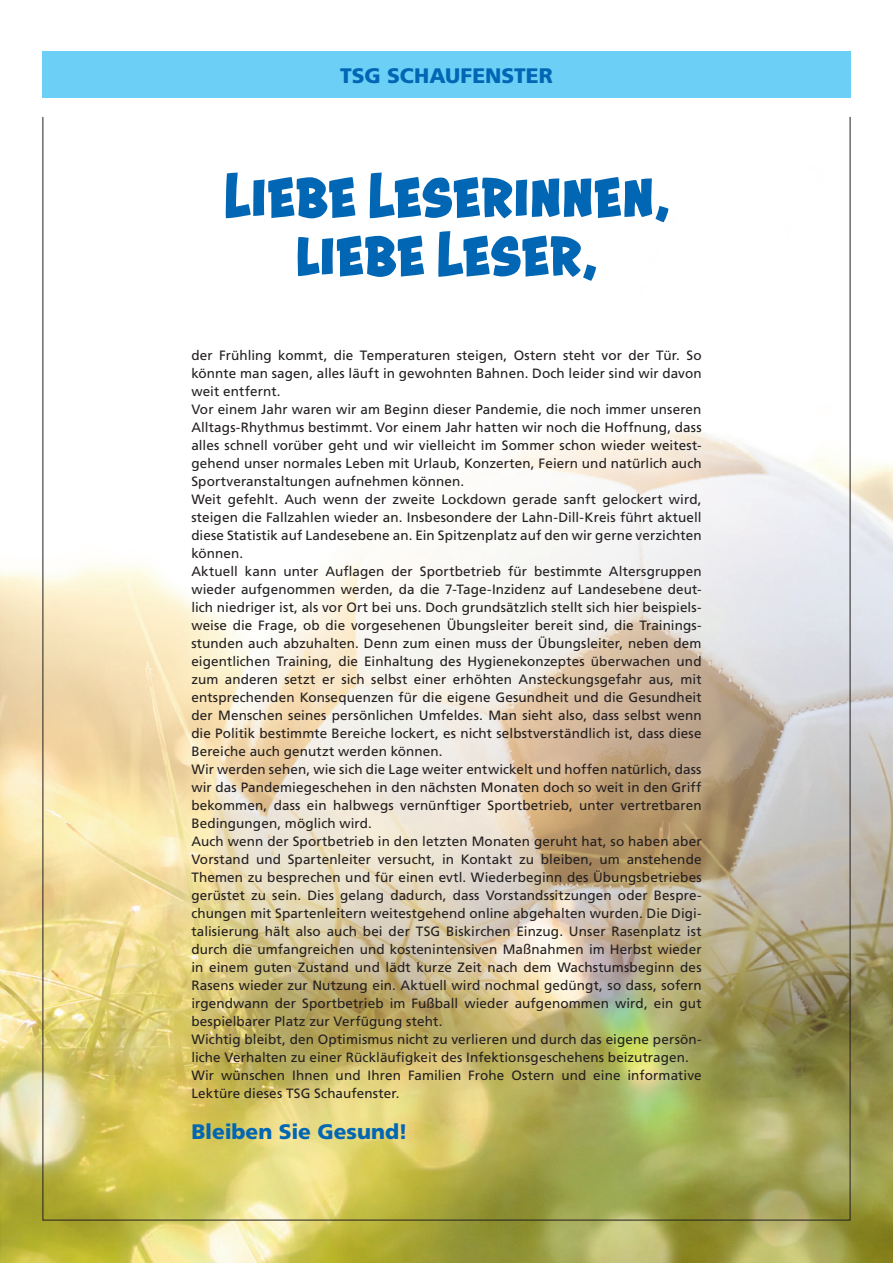
<style>
.page{position:relative;width:893px;height:1263px;background:#fff}
.page>*{position:absolute;margin:0;border:0;box-sizing:border-box;transform-origin:0 0}
.t1{font:700 67.5px/58.5px "Astounder Squared BB";color:#0166b3;text-align:center}
.t2{font:900 21px "Frutiger LT";color:#0166b3}
.t3{font:13.5px/18px "Frutiger LT";letter-spacing:.01em;color:#231f20}
</style>
<div class="page">
<img style="left:0;top:51px;width:893px;height:1212px">
<img style="left:42px;top:116px;width:809px;height:1105px">
<div style="left:43px;top:51px;width:807px;height:47px;background:#6bcff6"></div>
<h2 class="t2" style="left:340px;top:63px;width:214px">TSG SCHAUFENSTER</h2>
<h1 class="t1" style="left:223px;top:166px;width:448px">Liebe Leserinnen, liebe Leser,</h1>
<p class="t3" style="left:191px;top:346px;width:512px">der Frühling kommt, die Temperaturen steigen, Ostern steht vor der Tür. So könnte man sagen, alles läuft in gewohnten Bahnen. Doch leider sind wir davon weit entfernt.<br>Vor einem Jahr waren wir am Beginn dieser Pandemie, die noch immer unseren Alltags-Rhythmus bestimmt. Vor einem Jahr hatten wir noch die Hoffnung, dass alles schnell vorüber geht und wir vielleicht im Sommer schon wieder weitest&shy;gehend unser normales Leben mit Urlaub, Konzerten, Feiern und natürlich auch Sportveranstaltungen aufnehmen können.<br>Weit gefehlt. Auch wenn der zweite Lockdown gerade sanft gelockert wird, steigen die Fallzahlen wieder an. Insbesondere der Lahn-Dill-Kreis führt aktuell diese Statistik auf Landesebene an. Ein Spitzenplatz auf den wir gerne verzichten können.<br>Aktuell kann unter Auflagen der Sportbetrieb für bestimmte Altersgruppen wieder aufgenommen werden, da die 7-Tage-Inzidenz auf Landesebene deut&shy;lich niedriger ist, als vor Ort bei uns. Doch grundsätzlich stellt sich hier beispiels&shy;weise die Frage, ob die vorgesehenen Übungsleiter bereit sind, die Trainings&shy;stunden auch abzuhalten. Denn zum einen muss der Übungsleiter, neben dem eigentlichen Training, die Einhaltung des Hygienekonzeptes überwachen und zum anderen setzt er sich selbst einer erhöhten Ansteckungsgefahr aus, mit entsprechenden Konsequenzen für die eigene Gesundheit und die Gesundheit der Menschen seines persönlichen Umfeldes. Man sieht also, dass selbst wenn die Politik bestimmte Bereiche lockert, es nicht selbstverständlich ist, dass diese Bereiche auch genutzt werden können.<br>Wir werden sehen, wie sich die Lage weiter entwickelt und hoffen natürlich, dass wir das Pandemiegeschehen in den nächsten Monaten doch so weit in den Griff bekommen, dass ein halbwegs vernünftiger Sportbetrieb, unter vertretbaren Bedingungen, möglich wird.<br>Auch wenn der Sportbetrieb in den letzten Monaten geruht hat, so haben aber Vorstand und Spartenleiter versucht, in Kontakt zu bleiben, um anstehende Themen zu besprechen und für einen evtl. Wiederbeginn des Übungsbetriebes gerüstet zu sein. Dies gelang dadurch, dass Vorstandssitzungen oder Bespre&shy;chungen mit Spartenleitern weitestgehend online abgehalten wurden. Die Digi&shy;talisierung hält also auch bei der TSG Biskirchen Einzug. Unser Rasenplatz ist durch die umfangreichen und kostenintensiven Maßnahmen im Herbst wieder in einem guten Zustand und lädt kurze Zeit nach dem Wachstumsbeginn des Rasens wieder zur Nutzung ein. Aktuell wird nochmal gedüngt, so dass, sofern irgendwann der Sportbetrieb im Fußball wieder aufgenommen wird, ein gut bespielbarer Platz zur Verfügung steht.<br>Wichtig bleibt, den Optimismus nicht zu verlieren und durch das eigene persön&shy;liche Verhalten zu einer Rückläufigkeit des Infektionsgeschehens beizutragen.<br>Wir wünschen Ihnen und Ihren Familien Frohe Ostern und eine informative Lektüre dieses TSG Schaufenster.</p>
<h2 class="t2" style="left:191px;top:1118px;width:218px">Bleiben Sie Gesund!</h2>
</div>
